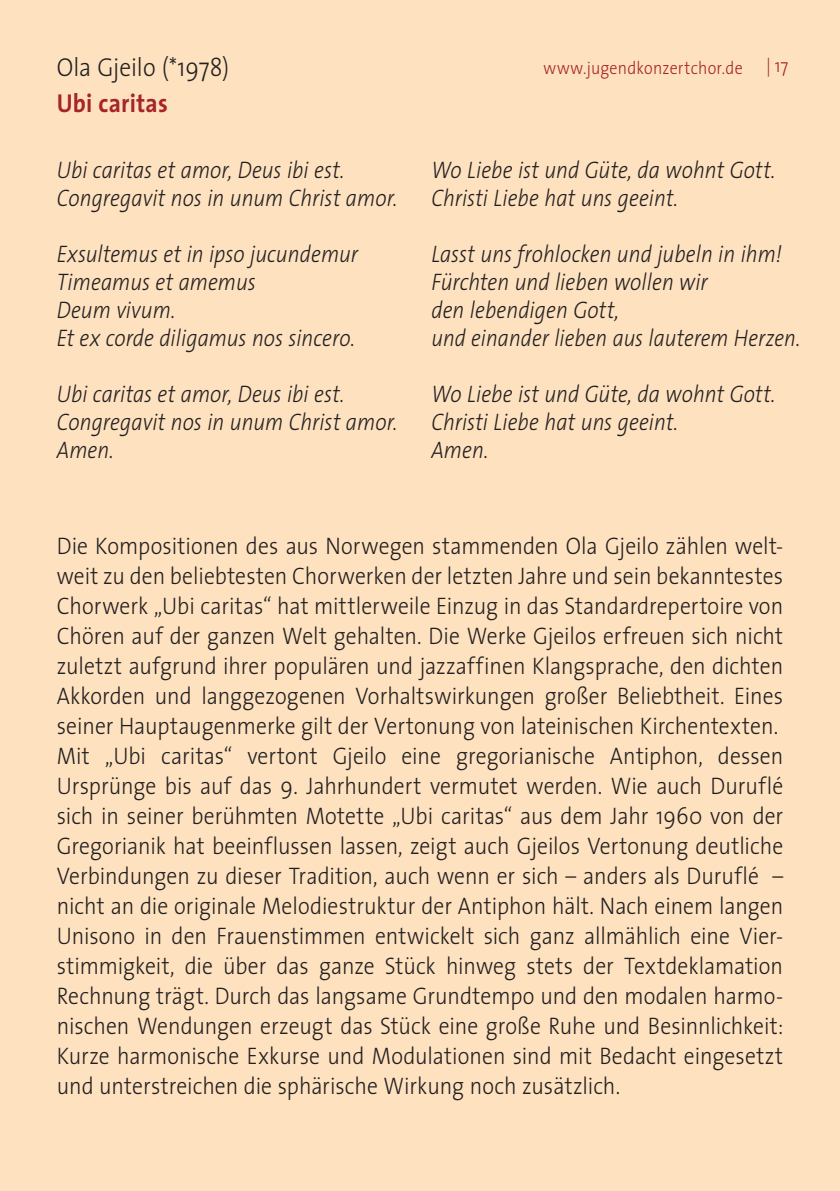
<style>
.page{position:relative;width:840px;height:1191px;background:#fff}
.page>*{position:absolute;margin:0;border:0;box-sizing:border-box;transform-origin:0 0}
.t1{font:300 26px "The Sans";color:#231f20;scale:.9 1}
.t2{font:700 26px "The Sans";letter-spacing:.01em;color:#a72427;scale:.9 1}
.t3{font:300 24px/30px "The Sans";color:#231f20;scale:.9 1}
.t4{font:italic 300 24px/28px "The Sans";color:#231f20;scale:.87 1}
.t5{font:300 18px "The Sans";letter-spacing:.015em;color:#a72427;scale:.89 1}
.s1{font-size:19px}
</style>
<div class="page">
<div style="left:0;top:0;width:839px;height:1191px;background:#fee2c0"></div>
<p class="t1" style="left:57px;top:45px;width:193px">Ola Gjeilo (*1978)</p>
<p class="t2" style="left:57px;top:81px;width:125px">Ubi caritas</p>
<p class="t4" style="left:57px;top:155px;width:393px">Ubi caritas et amor, Deus ibi est.<br>Congregavit nos in unum Christ amor.</p>
<p class="t4" style="left:57px;top:239px;width:348px">Exsultemus et in ipso jucundemur<br>Timeamus et amemus<br>Deum vivum.<br>Et ex corde diligamus nos sincero.</p>
<p class="t4" style="left:57px;top:379px;width:393px">Ubi caritas et amor, Deus ibi est.<br>Congregavit nos in unum Christ amor.<br>Amen.</p>
<p class="t5" style="left:543px;top:53px;width:276px">www.jugendkonzertchor.de <span class="s1">| 17</span></p>
<p class="t4" style="left:431px;top:155px;width:397px">Wo Liebe ist und Güte, da wohnt Gott.<br>Christi Liebe hat uns geeint.</p>
<p class="t4" style="left:431px;top:239px;width:425px">Lasst uns frohlocken und jubeln in ihm!<br>Fürchten und lieben wollen wir<br>den lebendigen Gott,<br>und einander lieben aus lauterem Herzen.</p>
<p class="t4" style="left:431px;top:379px;width:397px">Wo Liebe ist und Güte, da wohnt Gott.<br>Christi Liebe hat uns geeint.<br>Amen.</p>
<p class="t3" style="left:57px;top:530px;width:808px">Die Kompositionen des aus Norwegen stammenden Ola Gjeilo zählen welt&shy;weit zu den beliebtesten Chorwerken der letzten Jahre und sein bekanntestes Chorwerk „Ubi caritas“ hat mittlerweile Einzug in das Standardrepertoire von Chören auf der ganzen Welt gehalten. Die Werke Gjeilos erfreuen sich nicht zuletzt aufgrund ihrer populären und jazzaffinen Klangsprache, den dichten Akkorden und langgezogenen Vorhaltswirkungen großer Beliebtheit. Eines seiner Hauptaugenmerke gilt der Vertonung von lateinischen Kirchentexten.<br>Mit „Ubi caritas“ vertont Gjeilo eine gregorianische Antiphon, dessen Ursprünge bis auf das 9. Jahrhundert vermutet werden. Wie auch Duruflé sich in seiner berühmten Motette „Ubi caritas“ aus dem Jahr 1960 von der Gregorianik hat beeinflussen lassen, zeigt auch Gjeilos Vertonung deutliche Verbindungen zu dieser Tradition, auch wenn er sich – anders als Duruflé – nicht an die originale Melodiestruktur der Antiphon hält. Nach einem langen Unisono in den Frauenstimmen entwickelt sich ganz allmählich eine Vier&shy;stimmigkeit, die über das ganze Stück hinweg stets der Textdeklamation Rechnung trägt. Durch das langsame Grundtempo und den modalen harmo&shy;nischen Wendungen erzeugt das Stück eine große Ruhe und Besinnlichkeit:<br>Kurze harmonische Exkurse und Modulationen sind mit Bedacht eingesetzt und unterstreichen die sphärische Wirkung noch zusätzlich.</p>
</div>
